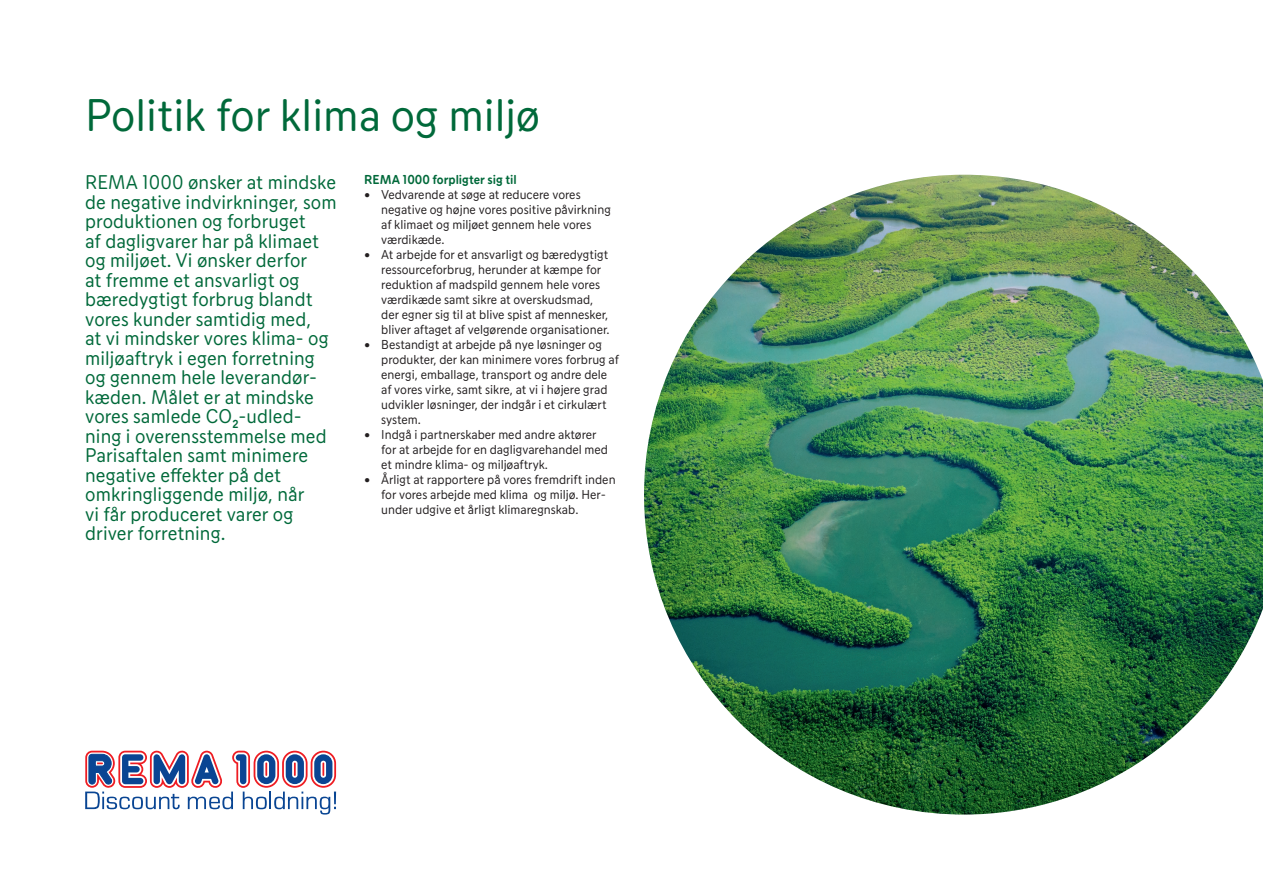
<style>
.page{position:relative;width:1263px;height:893px;background:#fff}
.page>*{position:absolute;margin:0;border:0;box-sizing:border-box;transform-origin:0 0}
.t1{font:45px "REMA";color:#00693a}
.fremgangsmåte{font:19.5px/19.5px "REMA";letter-spacing:.005em;color:#00693a}
.t2{font:12.75px/15px "REMA";color:#231f20}
.t3{font:700 12.75px "REMA";color:#00693a}
</style>
<div class="page">
<img style="left:644px;top:175px;width:619px;height:639px">
<svg style="left:85px;top:751px;width:251px;height:64px"></svg>
<p class="t1" style="left:85px;top:89px;width:457px">Politik for klima og miljø</p>
<p class="fremgangsmåte" style="left:85px;top:173px;width:253px">REMA 1000 ønsker at mindske de negative indvirkninger, som produktionen og forbruget<br>af dagligvarer har på klimaet og miljøet. Vi ønsker derfor<br>at fremme et ansvarligt og bæredygtigt forbrug blandt vores kunder samtidig med,<br>at vi mindsker vores klima- og miljøaftryk i egen forretning og gennem hele leverandør&shy;kæden. Målet er at mindske vores samlede CO<sub>2</sub>-udled&shy;ning i overensstemmelse med<br>Parisaftalen samt minimere negative effekter på det omkringliggende miljø, når<br>vi får produceret varer og driver forretning.</p>
<p class="t3" style="left:364px;top:172px;width:154px">REMA 1000 forpligter sig til</p>
<p class="t2" style="left:381px;top:187px;width:231px;text-indent:-17px">• Vedvarende at søge at reducere vores negative og højne vores positive påvirkning af klimaet og miljøet gennem hele vores værdikæde.</p>
<p class="t2" style="left:381px;top:247px;width:230px;text-indent:-17px">• At arbejde for et ansvarligt og bæredygtigt ressourceforbrug, herunder at kæmpe for reduktion af madspild gennem hele vores værdikæde samt sikre at overskudsmad, der egner sig til at blive spist af mennesker, bliver aftaget af velgørende organisationer.</p>
<p class="t2" style="left:381px;top:337px;width:239px;text-indent:-17px">• Bestandigt at arbejde på nye løsninger og produkter, der kan minimere vores forbrug af energi, emballage, transport og andre dele af vores virke, samt sikre, at vi i højere grad udvikler løsninger, der indgår i et cirkulært system.</p>
<p class="t2" style="left:381px;top:427px;width:228px;text-indent:-17px">• Indgå i partnerskaber med andre aktører for at arbejde for en dagligvarehandel med et mindre klima- og miljøaftryk.</p>
<p class="t2" style="left:381px;top:472px;width:236px;text-indent:-17px">• Årligt at rapportere på vores fremdrift inden for vores arbejde med klima og miljø. Her&shy;under udgive et årligt klimaregnskab.</p>
</div>
